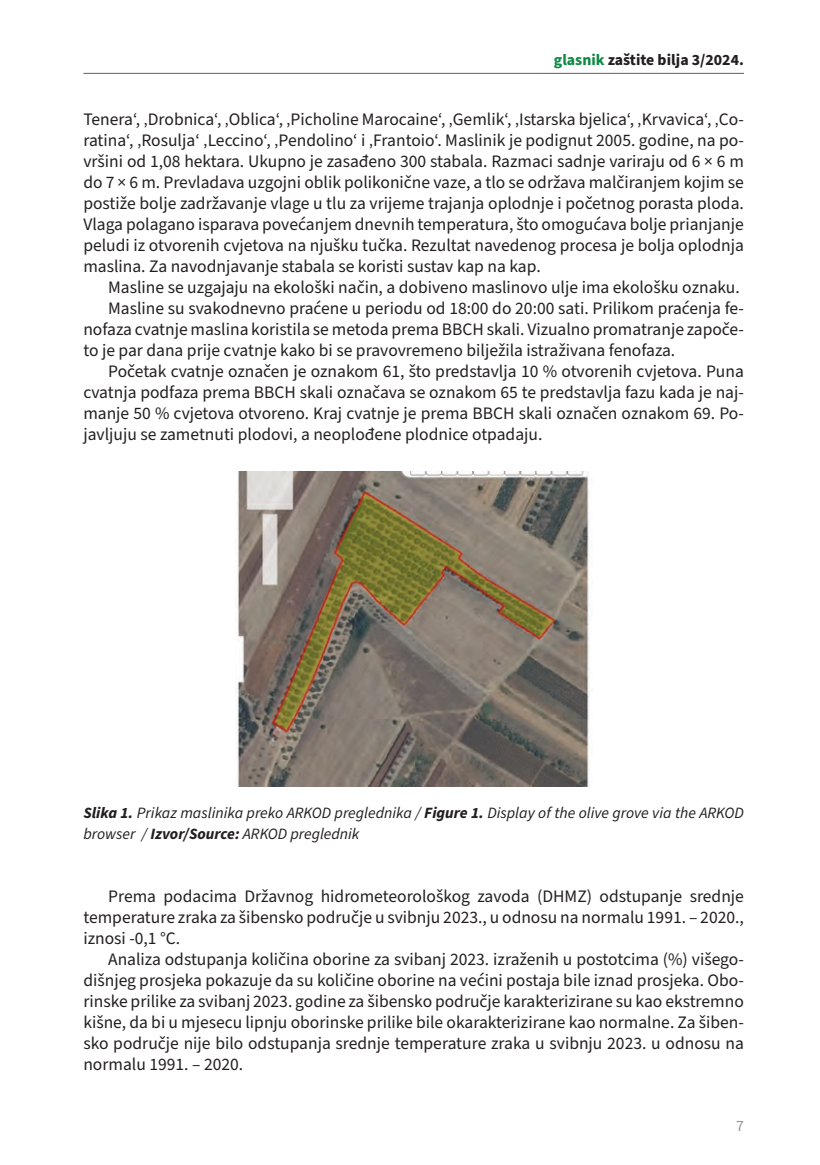
<style>
.page{position:relative;width:820px;height:1165px;background:#fff}
.page>*{position:absolute;margin:0;border:0;box-sizing:border-box;transform-origin:0 0}
.TXT-ostali{font:17.5px/21px "Source Sans Pro";color:#231f20;text-align:justify}
.Tijelo_wrd_2{font:17.5px/21px "Source Sans Pro";color:#231f20;text-align:justify}
.TXT-ostali-2{font:italic 15.75px/21px "Source Sans Pro";color:#231f20}
.t1{font:700 15.75px "Source Sans Pro";color:#231f20}
.t2{font:15.75px "Source Sans Pro";color:#939598}
.s1{color:#0e8943}
.s2{font-weight:700}
</style>
<div class="page">
<hr style="left:83px;top:73px;width:660px;height:1px;background:#5f5f62">
<img style="left:237px;top:472px;width:353px;height:314px">
<p class="t1" style="left:553px;top:49px;width:191px"><span class="s1">glasnik</span> zaštite bilja 3/2024.</p>
<p class="TXT-ostali" style="left:83px;top:109px;width:661px">Tenera‘, ‚Drobnica‘, ‚Oblica‘, ‚Picholine Marocaine‘, ‚Gemlik‘, ‚Istarska bjelica‘, ‚Krvavica‘, ‚Co&shy;ratina‘, ‚Rosulja‘ ‚Leccino‘, ‚Pendolino‘ i ‚Frantoio‘. Maslinik je podignut 2005. godine, na po&shy;vršini od 1,08 hektara. Ukupno je zasađeno 300 stabala. Razmaci sadnje variraju od 6 × 6 m do 7 × 6 m. Prevladava uzgojni oblik polikonične vaze, a tlo se održava malčiranjem kojim se postiže bolje zadržavanje vlage u tlu za vrijeme trajanja oplodnje i početnog porasta ploda.<br>Vlaga polagano isparava povećanjem dnevnih temperatura, što omogućava bolje prianjanje peludi iz otvorenih cvjetova na njušku tučka. Rezultat navedenog procesa je bolja oplodnja maslina. Za navodnjavanje stabala se koristi sustav kap na kap.</p>
<p class="Tijelo_wrd_2" style="left:108px;top:277px;width:632px">Masline se uzgajaju na ekološki način, a dobiveno maslinovo ulje ima ekološku oznaku.</p>
<p class="Tijelo_wrd_2" style="left:83px;top:298px;width:661px;text-indent:25px">Masline su svakodnevno praćene u periodu od 18:00 do 20:00 sati. Prilikom praćenja fe&shy;nofaza cvatnje maslina koristila se metoda prema BBCH skali. Vizualno promatranje započe&shy;to je par dana prije cvatnje kako bi se pravovremeno bilježila istraživana fenofaza.</p>
<p class="Tijelo_wrd_2" style="left:83px;top:361px;width:661px;text-indent:25px">Početak cvatnje označen je oznakom 61, što predstavlja 10 % otvorenih cvjetova. Puna cvatnja podfaza prema BBCH skali označava se oznakom 65 te predstavlja fazu kada je naj&shy;manje 50 % cvjetova otvoreno. Kraj cvatnje je prema BBCH skali označen oznakom 69. Po&shy;javljuju se zametnuti plodovi, a neoplođene plodnice otpadaju.</p>
<p class="TXT-ostali-2" style="left:83px;top:803px;width:661px"><span class="s2">Slika 1.</span> Prikaz maslinika preko ARKOD preglednika / <span class="s2">Figure 1.</span> Display of the olive grove via the ARKOD browser / <span class="s2">Izvor/Source:</span> ARKOD preglednik</p>
<p class="TXT-ostali" style="left:83px;top:886px;width:661px;text-indent:25px">Prema podacima Državnog hidrometeorološkog zavoda (DHMZ) odstupanje srednje temperature zraka za šibensko područje u svibnju 2023., u odnosu na normalu 1991. – 2020., iznosi -0,1 °C.</p>
<p class="TXT-ostali" style="left:83px;top:949px;width:661px;text-indent:25px">Analiza odstupanja količina oborine za svibanj 2023. izraženih u postotcima (%) višego&shy;dišnjeg prosjeka pokazuje da su količine oborine na većini postaja bile iznad prosjeka. Obo&shy;rinske prilike za svibanj 2023. godine za šibensko područje karakterizirane su kao ekstremno kišne, da bi u mjesecu lipnju oborinske prilike bile okarakterizirane kao normalne. Za šiben&shy;sko područje nije bilo odstupanja srednje temperature zraka u svibnju 2023. u odnosu na normalu 1991. – 2020.</p>
<p class="t2" style="left:735px;top:1115px;width:9px">7</p>
</div>
